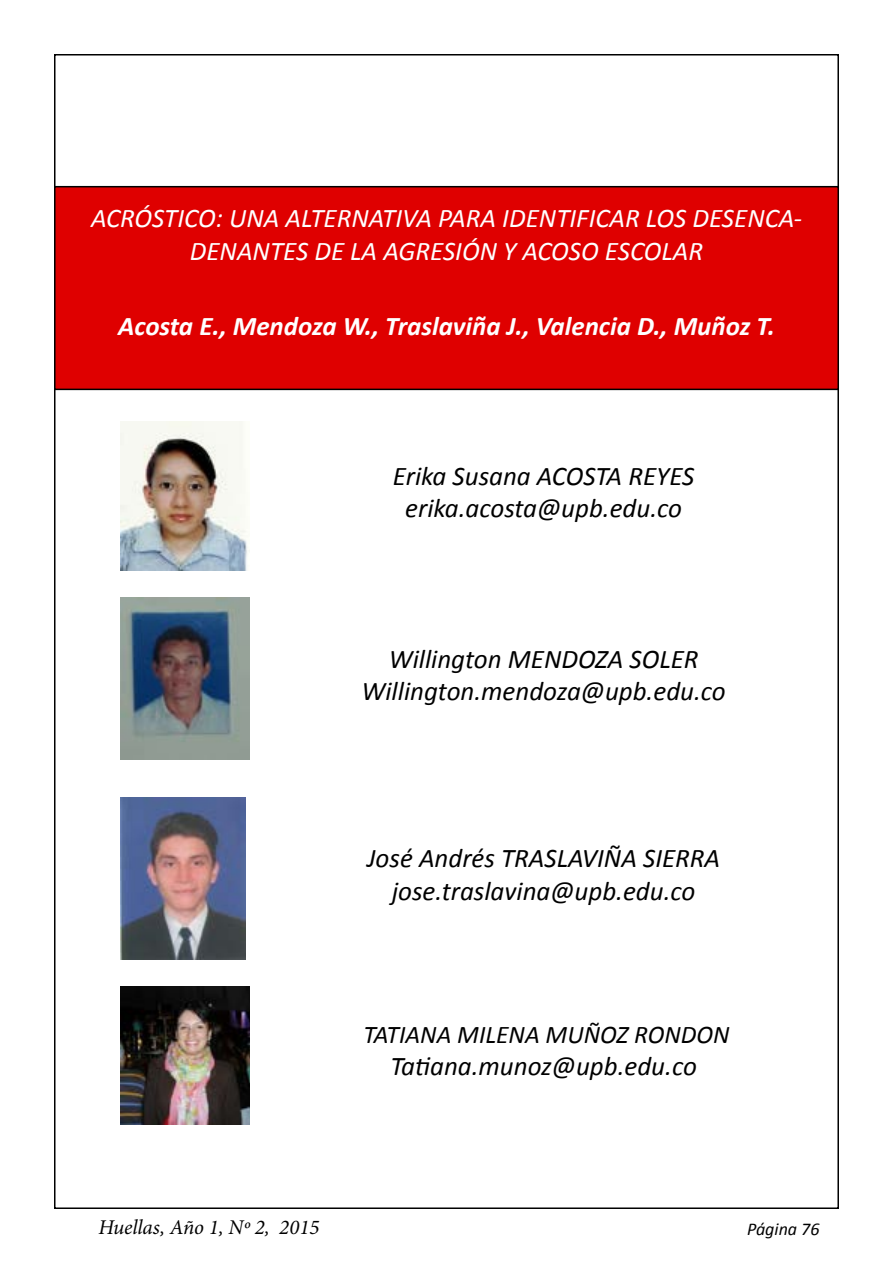
<style>
.page{position:relative;width:893px;height:1263px;background:#fff}
.page>*{position:absolute;margin:0;border:0;box-sizing:border-box;transform-origin:0 0}
.t1{font:italic 27px/32.4px "Calibri";color:#000;text-align:center}
.t2{font:italic 27px/32.4px "Calibri";color:#fff;text-align:center}
.t3{font:italic 700 27px "Calibri";color:#fff}
.t4{font:italic 25.5px "Calibri";color:#000}
.t5{font:italic 21px "Minion Pro";letter-spacing:-.005em;color:#000}
.t6{font:italic 18px "Calibri";color:#000}
</style>
<div class="page">
<div style="left:55px;top:187px;width:783px;height:202px;background:#df0000"></div>
<div style="left:54px;top:186px;width:785px;height:204px;border:2px solid #000"></div>
<img style="left:121px;top:421px;width:129px;height:149px">
<img style="left:121px;top:598px;width:129px;height:162px">
<img style="left:121px;top:798px;width:124px;height:162px">
<img style="left:121px;top:987px;width:129px;height:137px">
<p class="t2" style="left:91px;top:201px;width:712px">ACRÓSTICO: UNA ALTERNATIVA PARA IDENTIFICAR LOS DESENCA-<br>DENANTES DE LA AGRESIÓN Y ACOSO ESCOLAR</p>
<p class="t3" style="left:118px;top:309px;width:658px">Acosta E., Mendoza W., Traslaviña J., Valencia D., Muñoz T.</p>
<p class="t1" style="left:393px;top:458px;width:303px">Erika Susana ACOSTA REYES erika.acosta@upb.edu.co</p>
<p class="t1" style="left:361px;top:641px;width:366px">Willington MENDOZA SOLER<br>Willington.mendoza@upb.edu.co</p>
<p class="t1" style="left:367px;top:841px;width:355px">José Andrés TRASLAVIÑA SIERRA jose.traslavina@upb.edu.co</p>
<p class="t4" style="left:363px;top:1017px;width:368px">TATIANA MILENA MUÑOZ RONDON</p>
<p class="t1" style="left:390px;top:1049px;width:308px">Tatiana.munoz@upb.edu.co</p>
<p class="t5" style="left:98px;top:1212px;width:222px">Huellas, Año 1, Nº 2, 2015</p>
<p class="t6" style="left:747px;top:1216px;width:74px">Página 76</p>
</div>
